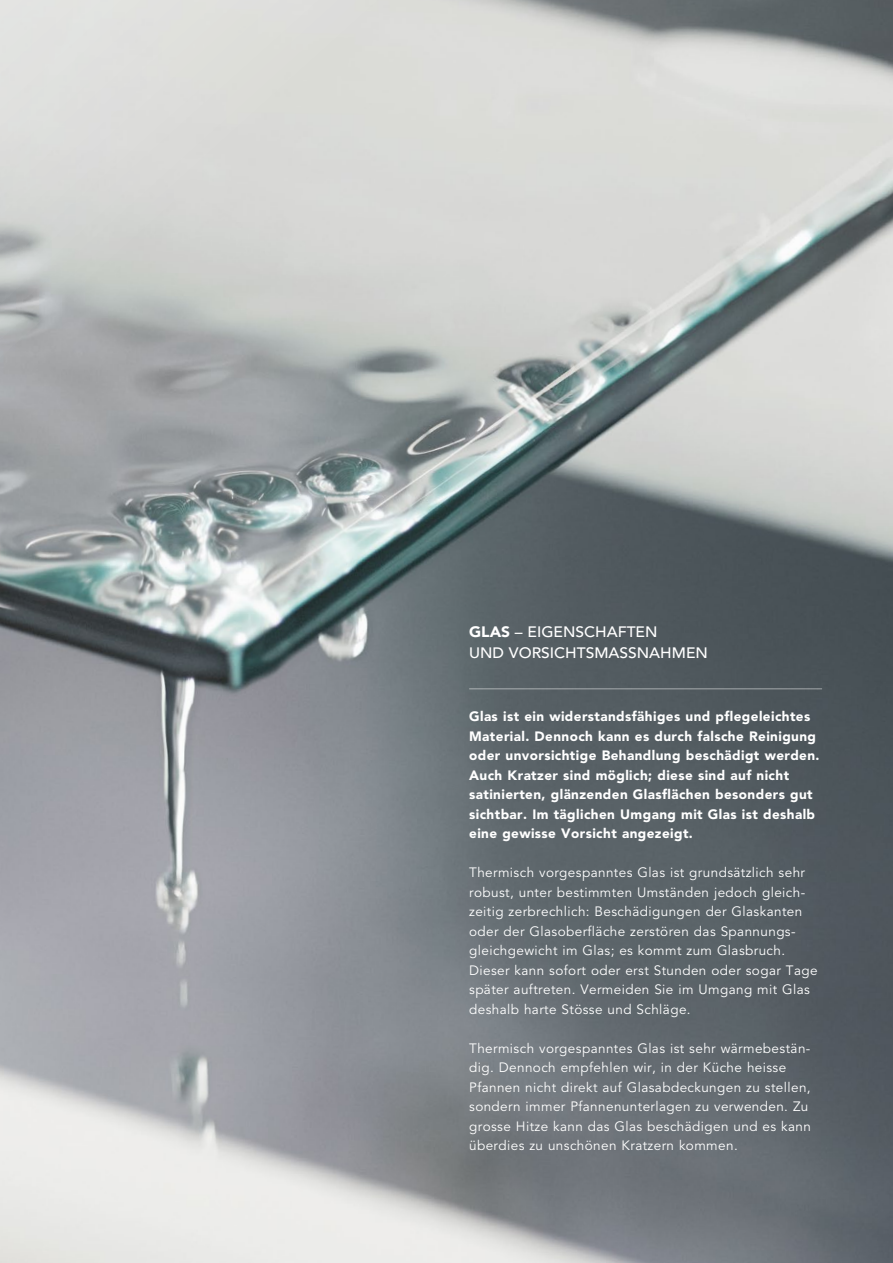
<style>
.page{position:relative;width:893px;height:1263px;background:#fff}
.page>*{position:absolute;margin:0;border:0;box-sizing:border-box;transform-origin:0 0}
.t1{font:500 15px/21px "Avenir";color:#fff;scale:1.04 1}
.t2{font:13.5px/19.5px "Avenir";letter-spacing:.03em;color:#fff}
.t3{font:900 13.5px/19.5px "Avenir";letter-spacing:.03em;color:#fff}
.s1{font-weight:900}
</style>
<div class="page">
<img style="left:0;top:0;width:893px;height:1263px">
<hr style="left:469px;top:688px;width:353px;height:1px;background:#fff">
<p class="t1" style="left:469px;top:622px;width:231px"><span class="s1">GLAS</span> – EIGENSCHAFTEN<br>UND VORSICHTSMASSNAHMEN</p>
<p class="t3" style="left:469px;top:707px;width:352px">Glas ist ein widerstandsfähiges und pflegeleichtes Material. Dennoch kann es durch falsche Reinigung oder unvorsichtige Behandlung beschädigt werden.<br>Auch Kratzer sind möglich; diese sind auf nicht satinierten, glänzenden Glasflächen besonders gut sichtbar. Im täglichen Umgang mit Glas ist deshalb eine gewisse Vorsicht angezeigt.</p>
<p class="t2" style="left:469px;top:863px;width:350px">Thermisch vorgespanntes Glas ist grundsätzlich sehr robust, unter bestimmten Umständen jedoch gleich&shy;zeitig zerbrechlich: Beschädigungen der Glaskanten oder der Glasoberfläche zerstören das Spannungs&shy;gleichgewicht im Glas; es kommt zum Glasbruch.<br>Dieser kann sofort oder erst Stunden oder sogar Tage später auftreten. Vermeiden Sie im Umgang mit Glas deshalb harte Stösse und Schläge.</p>
<p class="t2" style="left:469px;top:1039px;width:343px">Thermisch vorgespanntes Glas ist sehr wärmebestän&shy;dig. Dennoch empfehlen wir, in der Küche heisse Pfannen nicht direkt auf Glasabdeckungen zu stellen, sondern immer Pfannenunterlagen zu verwenden. Zu grosse Hitze kann das Glas beschädigen und es kann überdies zu unschönen Kratzern kommen.</p>
</div>
